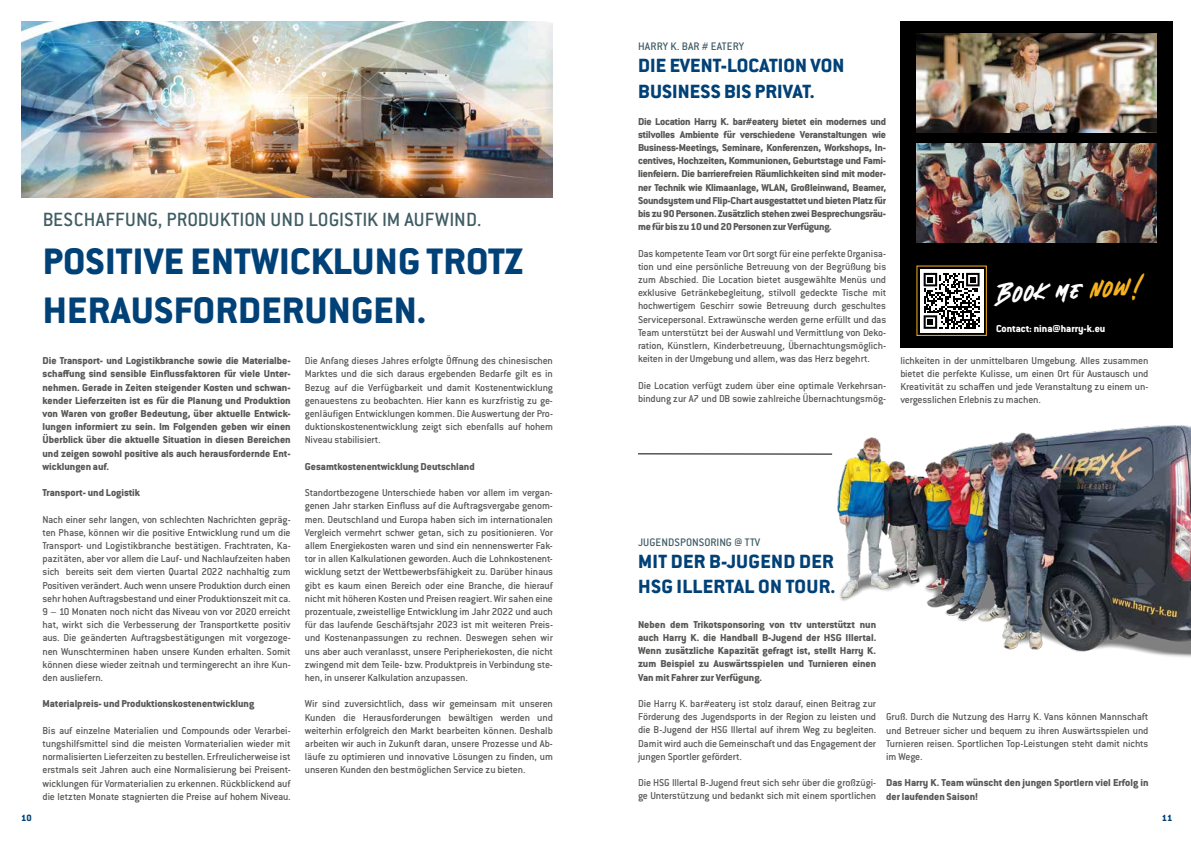
<style>
.page{position:relative;width:1191px;height:842px;background:#fff}
.page>*{position:absolute;margin:0;border:0;box-sizing:border-box;transform-origin:0 0}
.t1{font:700 40.5px/48.9px "Conduit ITC Extra";letter-spacing:.005em;color:#004177}
.t2{font:29.5px "Blank River";color:#fff}
.t3{font:700 21px/25.2px "Conduit ITC Extra";letter-spacing:.005em;color:#004177}
.t4{font:21px "Conduit ITC Medium";letter-spacing:.015em;color:#405d64}
.t5{font:12px "Conduit ITC Medium";letter-spacing:.015em;color:#405d64}
.t6{font:11px/13.2px "Conduit ITC Medium";letter-spacing:-.015em;color:#575756;text-align:justify}
.t7{font:700 11px/13.2px "Conduit ITC Extra";color:#575756;text-align:justify}
.t8{font:700 11px "Conduit ITC Extra";color:#fff}
.t9{font:700 10px "Conduit ITC Extra";color:#004177}
.s1{color:#f6b31d}
</style>
<div class="page">
<img style="left:21px;top:21px;width:532px;height:176px">
<hr style="left:638px;top:454px;width:194px;height:1px;background:#000">
<img style="left:832px;top:425px;width:359px;height:232px">
<div style="left:900px;top:21px;width:272px;height:326px;background:#000"></div>
<img style="left:916px;top:144px;width:240px;height:99px">
<img style="left:916px;top:34px;width:240px;height:99px">
<div style="left:919px;top:269px;width:64px;height:64px;background:#fff"></div>
<svg style="left:923px;top:273px;width:56px;height:56px"></svg>
<p class="t5" style="left:638px;top:39px;width:108px">HARRY K. BAR # EATERY</p>
<h3 class="t4" style="left:43px;top:207px;width:440px">BESCHAFFUNG, PRODUKTION UND LOGISTIK IM AUFWIND.</h3>
<h1 class="t1" style="left:43px;top:236px;width:482px">POSITIVE ENTWICKLUNG TROTZ<br>HERAUSFORDERUNGEN.</h1>
<p class="t7" style="left:43px;top:354px;width:250px">Die Transport- und Logistikbranche sowie die Materialbe&shy;schaffung sind sensible Einflussfaktoren für viele Unter&shy;nehmen. Gerade in Zeiten steigender Kosten und schwan&shy;kender Lieferzeiten ist es für die Planung und Produktion von Waren von großer Bedeutung, über aktuelle Entwick&shy;lungen informiert zu sein. Im Folgenden geben wir einen Überblick über die aktuelle Situation in diesen Bereichen und zeigen sowohl positive als auch herausfordernde Ent&shy;wicklungen auf.</p>
<p class="t7" style="left:43px;top:486px;width:99px">Transport- und Logistik</p>
<p class="t6" style="left:43px;top:512px;width:250px">Nach einer sehr langen, von schlechten Nachrichten gepräg&shy;ten Phase, können wir die positive Entwicklung rund um die Transport- und Logistikbranche bestätigen. Frachtraten, Ka&shy;pazitäten, aber vor allem die Lauf- und Nachlaufzeiten haben sich bereits seit dem vierten Quartal 2022 nachhaltig zum Positiven verändert. Auch wenn unsere Produktion durch einen sehr hohen Auftragsbestand und einer Produktionszeit mit ca.<br>9 – 10 Monaten noch nicht das Niveau von vor 2020 erreicht hat, wirkt sich die Verbesserung der Transportkette positiv aus. Die geänderten Auftragsbestätigungen mit vorgezoge&shy;nen Wunschterminen haben unsere Kunden erhalten. Somit können diese wieder zeitnah und termingerecht an ihre Kun&shy;den ausliefern.</p>
<p class="t7" style="left:43px;top:697px;width:213px">Materialpreis- und Produktionskostenentwicklung</p>
<p class="t6" style="left:43px;top:723px;width:250px">Bis auf einzelne Materialien und Compounds oder Verarbei&shy;tungshilfsmittel sind die meisten Vormaterialien wieder mit normalisierten Lieferzeiten zu bestellen. Erfreulicherweise ist erstmals seit Jahren auch eine Normalisierung bei Preisent&shy;wicklungen für Vormaterialien zu erkennen. Rückblickend auf die letzten Monate stagnierten die Preise auf hohem Niveau.</p>
<p class="t6" style="left:305px;top:354px;width:250px">Die Anfang dieses Jahres erfolgte Öffnung des chinesischen Marktes und die sich daraus ergebenden Bedarfe gilt es in Bezug auf die Verfügbarkeit und damit Kostenentwicklung genauestens zu beobachten. Hier kann es kurzfristig zu ge&shy;genläufigen Entwicklungen kommen. Die Auswertung der Pro&shy;duktionskostenentwicklung zeigt sich ebenfalls auf hohem Niveau stabilisiert.</p>
<p class="t7" style="left:305px;top:459px;width:171px">Gesamtkostenentwicklung Deutschland</p>
<p class="t6" style="left:305px;top:486px;width:250px">Standortbezogene Unterschiede haben vor allem im vergan&shy;genen Jahr starken Einfluss auf die Auftragsvergabe genom&shy;men. Deutschland und Europa haben sich im internationalen Vergleich vermehrt schwer getan, sich zu positionieren. Vor allem Energiekosten waren und sind ein nennenswerter Fak&shy;tor in allen Kalkulationen geworden. Auch die Lohnkostenent&shy;wicklung setzt der Wettbewerbsfähigkeit zu. Darüber hinaus gibt es kaum einen Bereich oder eine Branche, die hierauf nicht mit höheren Kosten und Preisen reagiert. Wir sahen eine prozentuale, zweistellige Entwicklung im Jahr 2022 und auch für das laufende Geschäftsjahr 2023 ist mit weiteren Preis&shy;und Kostenanpassungen zu rechnen. Deswegen sehen wir uns aber auch veranlasst, unsere Peripheriekosten, die nicht zwingend mit dem Teile- bzw. Produktpreis in Verbindung ste&shy;hen, in unserer Kalkulation anzupassen.</p>
<p class="t6" style="left:305px;top:697px;width:250px">Wir sind zuversichtlich, dass wir gemeinsam mit unseren Kunden die Herausforderungen bewältigen werden und weiterhin erfolgreich den Markt bearbeiten können. Deshalb arbeiten wir auch in Zukunft daran, unsere Prozesse und Ab&shy;läufe zu optimieren und innovative Lösungen zu finden, um unseren Kunden den bestmöglichen Service zu bieten.</p>
<h3 class="t3" style="left:638px;top:53px;width:208px">DIE EVENT-LOCATION VON<br>BUSINESS BIS PRIVAT.</h3>
<p class="t7" style="left:638px;top:114px;width:250px">Die Location Harry K. bar#eatery bietet ein modernes und stilvolles Ambiente für verschiedene Veranstaltungen wie Business-Meetings, Seminare, Konferenzen, Workshops, In&shy;centives, Hochzeiten, Kommunionen, Geburtstage und Fami&shy;lienfeiern. Die barrierefreien Räumlichkeiten sind mit moder&shy;ner Technik wie Klimaanlage, WLAN, Großleinwand, Beamer, Soundsystem und Flip-Chart ausgestattet und bieten Platz für bis zu 90 Personen. Zusätzlich stehen zwei Besprechungsräu&shy;me für bis zu 10 und 20 Personen zur Verfügung.</p>
<p class="t6" style="left:638px;top:246px;width:250px">Das kompetente Team vor Ort sorgt für eine perfekte Organisa&shy;tion und eine persönliche Betreuung von der Begrüßung bis zum Abschied. Die Location bietet ausgewählte Menüs und exklusive Getränkebegleitung, stilvoll gedeckte Tische mit hochwertigem Geschirr sowie Betreuung durch geschultes Servicepersonal. Extrawünsche werden gerne erfüllt und das Team unterstützt bei der Auswahl und Vermittlung von Deko&shy;ration, Künstlern, Kinderbetreuung, Übernachtungsmöglich&shy;keiten in der Umgebung und allem, was das Herz begehrt.</p>
<p class="t6" style="left:638px;top:378px;width:250px">Die Location verfügt zudem über eine optimale Verkehrsan&shy;bindung zur A7 und DB sowie zahlreiche Übernachtungsmög-</p>
<h2 class="t2" style="left:996px;top:277px;width:149px;rotate:-3deg">Book me <span class="s1">now!</span></h2>
<p class="t8" style="left:996px;top:322px;width:111px">Contact: nina@harry-k.eu</p>
<p class="t6" style="left:900px;top:353px;width:250px">lichkeiten in der unmittelbaren Umgebung. Alles zusammen bietet die perfekte Kulisse, um einen Ort für Austausch und Kreativität zu schaffen und jede Veranstaltung zu einem un&shy;vergesslichen Erlebnis zu machen.</p>
<p class="t5" style="left:638px;top:534px;width:124px">JUGENDSPONSORING @ TTV</p>
<h3 class="t3" style="left:638px;top:548px;width:199px">MIT DER B-JUGEND DER<br>HSG ILLERTAL ON TOUR.</h3>
<p class="t7" style="left:638px;top:617px;width:240px">Neben dem Trikotsponsoring von ttv unterstützt nun auch Harry K. die Handball B-Jugend der HSG Illertal.<br>Wenn zusätzliche Kapazität gefragt ist, stellt Harry K. zum Beispiel zu Auswärtsspielen und Turnieren einen Van mit Fahrer zur Verfügung.</p>
<p class="t6" style="left:638px;top:697px;width:240px">Die Harry K. bar#eatery ist stolz darauf, einen Beitrag zur Förderung des Jugendsports in der Region zu leisten und die B-Jugend der HSG Illertal auf ihrem Weg zu begleiten.<br>Damit wird auch die Gemeinschaft und das Engagement der jungen Sportler gefördert.</p>
<p class="t6" style="left:638px;top:776px;width:240px">Die HSG Illertal B-Jugend freut sich sehr über die großzügi&shy;ge Unterstützung und bedankt sich mit einem sportlichen</p>
<p class="t6" style="left:886px;top:710px;width:264px">Gruß. Durch die Nutzung des Harry K. Vans können Mannschaft und Betreuer sicher und bequem zu ihren Auswärtsspielen und Turnieren reisen. Sportlichen Top-Leistungen steht damit nichts im Wege.</p>
<p class="t7" style="left:886px;top:776px;width:264px">Das Harry K. Team wünscht den jungen Sportlern viel Erfolg in der laufenden Saison!</p>
<p class="t9" style="left:21px;top:811px;width:12px">10</p>
<p class="t9" style="left:1162px;top:811px;width:12px">11</p>
</div>
